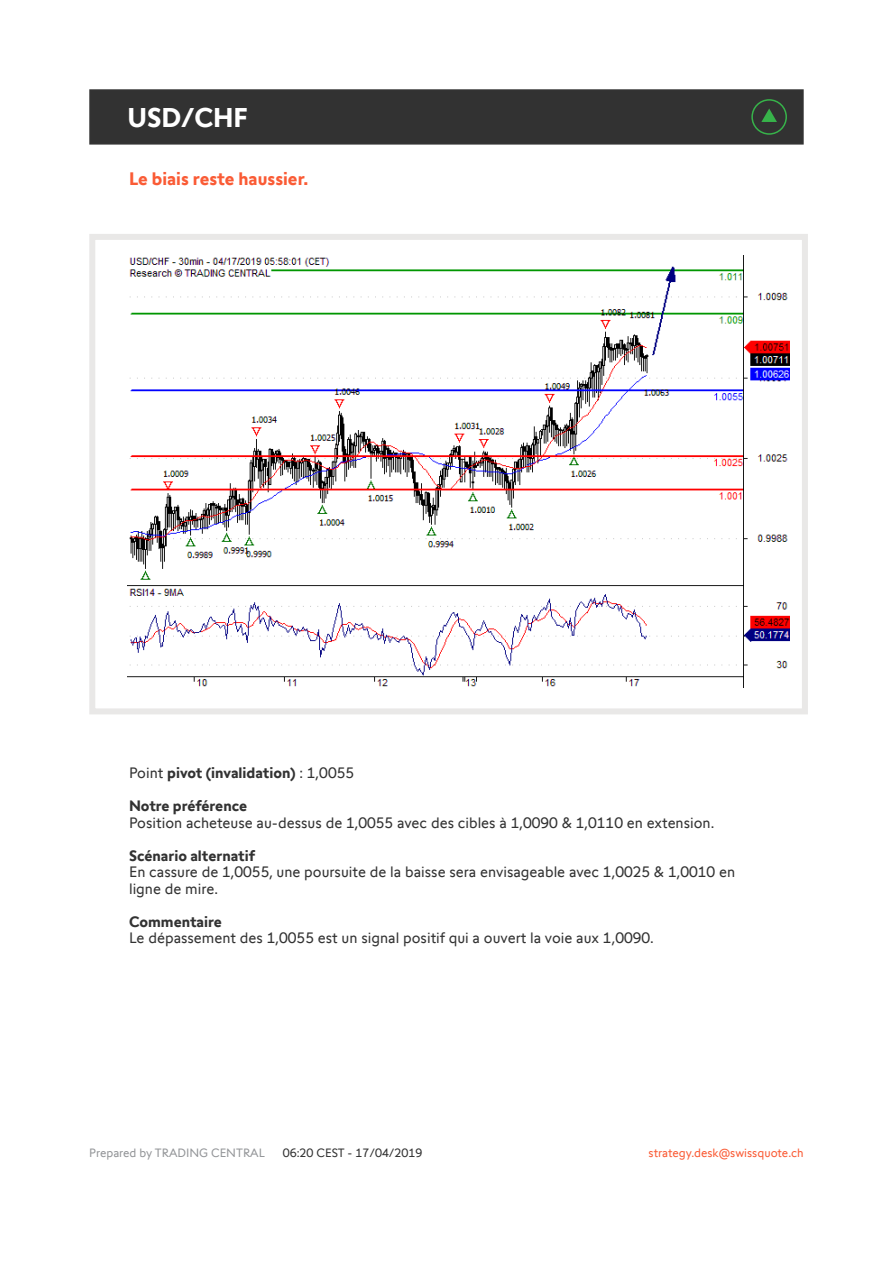
<style>
.page{position:relative;width:893px;height:1263px;background:#fff}
.page>*{position:absolute;margin:0;border:0;box-sizing:border-box;transform-origin:0 0}
.t1{font:700 27px "Swissquote CT";color:#fff}
.t2{font:700 18px "Swissquote CT";color:#fa5b35}
.t3{font:15px/16.5px "Swissquote CT";color:#323232}
.t4{font:700 15px "Swissquote CT";color:#323232}
.t5{font:12px "Swissquote CT";color:#fa5b35}
.t6{font:12px "Swissquote CT";color:#939598}
.t7{font:12px "Swissquote CT";color:#323232}
.s1{font-weight:400}
</style>
<div class="page">
<div style="left:89px;top:234px;width:719px;height:480px;border:6px solid #e9e8e7"></div>
<div style="left:89px;top:89px;width:715px;height:56px;background:#323232;border:2px solid #323232"></div>
<img style="left:128px;top:255px;width:661px;height:432px">
<svg style="left:751px;top:99px;width:36px;height:36px"></svg>
<h1 class="t1" style="left:128px;top:101px;width:122px">USD/CHF</h1>
<p class="t2" style="left:129px;top:168px;width:181px">Le biais reste haussier.</p>
<p class="t4" style="left:129px;top:764px;width:227px"><span class="s1">Point</span> pivot (invalidation) <span class="s1">: 1,0055</span></p>
<p class="t4" style="left:129px;top:797px;width:120px">Notre préférence</p>
<p class="t3" style="left:129px;top:814px;width:587px">Position acheteuse au-dessus de 1,0055 avec des cibles à 1,0090 &amp; 1,0110 en extension.</p>
<p class="t4" style="left:129px;top:846px;width:127px">Scénario alternatif</p>
<p class="t3" style="left:129px;top:864px;width:608px">En cassure de 1,0055, une poursuite de la baisse sera envisageable avec 1,0025 &amp; 1,0010 en ligne de mire.</p>
<p class="t4" style="left:129px;top:912px;width:94px">Commentaire</p>
<p class="t3" style="left:129px;top:930px;width:526px">Le dépassement des 1,0055 est un signal positif qui a ouvert la voie aux 1,0090.</p>
<p class="t6" style="left:89px;top:1145px;width:177px">Prepared by TRADING CENTRAL</p>
<p class="t7" style="left:283px;top:1145px;width:141px">06:20 CEST - 17/04/2019</p>
<p class="t5" style="left:649px;top:1145px;width:157px">strategy.desk@swissquote.ch</p>
</div>
